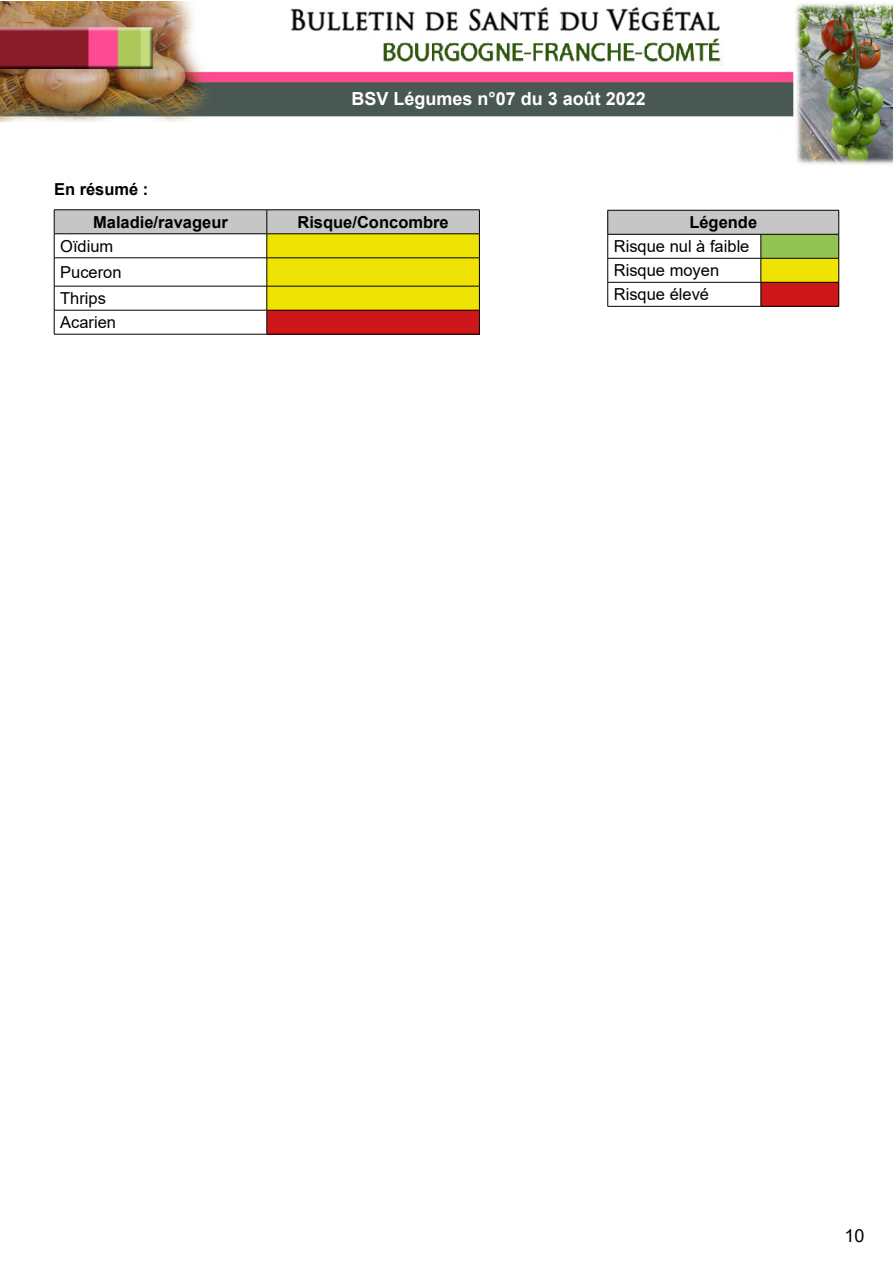
<style>
.page{position:relative;width:893px;height:1263px;background:#fff}
.page>*{position:absolute;margin:0;border:0;box-sizing:border-box;transform-origin:0 0}
.t1{font:700 18px "Arial";color:#fff}
.t2{font:18px "Arial";color:#000}
.t3{font:16.5px/26.1px "Arial";color:#000}
.t4{font:700 16.5px/32.7px "Arial";color:#000}
</style>
<div class="page">
<img style="left:0;top:1px;width:893px;height:164px">
<div style="left:527px;top:35px;width:200px;height:32px;background:#fff"></div>
<img style="left:381px;top:37px;width:342px;height:28px">
<svg style="left:54px;top:210px;width:426px;height:124px"></svg>
<hr style="left:54px;top:334px;width:213px;height:1px;background:#000">
<hr style="left:267px;top:334px;width:213px;height:1px;background:#000">
<div style="left:608px;top:210px;width:231px;height:24px;background:#c6c6c6"></div>
<div style="left:761px;top:234px;width:78px;height:24px;background:#93c352"></div>
<div style="left:761px;top:258px;width:78px;height:24px;background:#efe304"></div>
<div style="left:761px;top:282px;width:78px;height:24px;background:#cd1719"></div>
<hr style="left:608px;top:210px;width:153px;height:1px;background:#000">
<hr style="left:761px;top:210px;width:78px;height:1px;background:#000">
<hr style="left:608px;top:234px;width:153px;height:1px;background:#000">
<hr style="left:761px;top:234px;width:78px;height:1px;background:#000">
<hr style="left:608px;top:258px;width:153px;height:1px;background:#000">
<hr style="left:761px;top:258px;width:78px;height:1px;background:#000">
<hr style="left:608px;top:282px;width:153px;height:1px;background:#000">
<svg style="left:607px;top:210px;width:1px;height:96px"></svg>
<hr style="left:761px;top:282px;width:78px;height:1px;background:#000">
<svg style="left:761px;top:234px;width:1px;height:72px"></svg>
<svg style="left:838px;top:210px;width:1px;height:96px"></svg>
<hr style="left:608px;top:306px;width:153px;height:1px;background:#000">
<hr style="left:761px;top:306px;width:78px;height:1px;background:#000">
<p class="t4" style="left:93px;top:173px;width:136px;text-indent:-39px">En résumé :<br>Maladie/ravageur</p>
<p class="t3" style="left:60px;top:233px;width:63px">Oïdium<br>Puceron<br>Thrips</p>
<p class="t3" style="left:60px;top:309px;width:57px">Acarien</p>
<p class="t1" style="left:351px;top:86px;width:296px">BSV Légumes n°07 du 3 août 2022</p>
<p class="t4" style="left:297px;top:206px;width:153px">Risque/Concombre</p>
<p class="t4" style="left:689px;top:206px;width:69px">Légende</p>
<p class="t3" style="left:614px;top:234px;width:137px;line-height:24px">Risque nul à faible<br>Risque moyen<br>Risque élevé</p>
<p class="t2" style="left:845px;top:1223px;width:22px">10</p>
</div>
